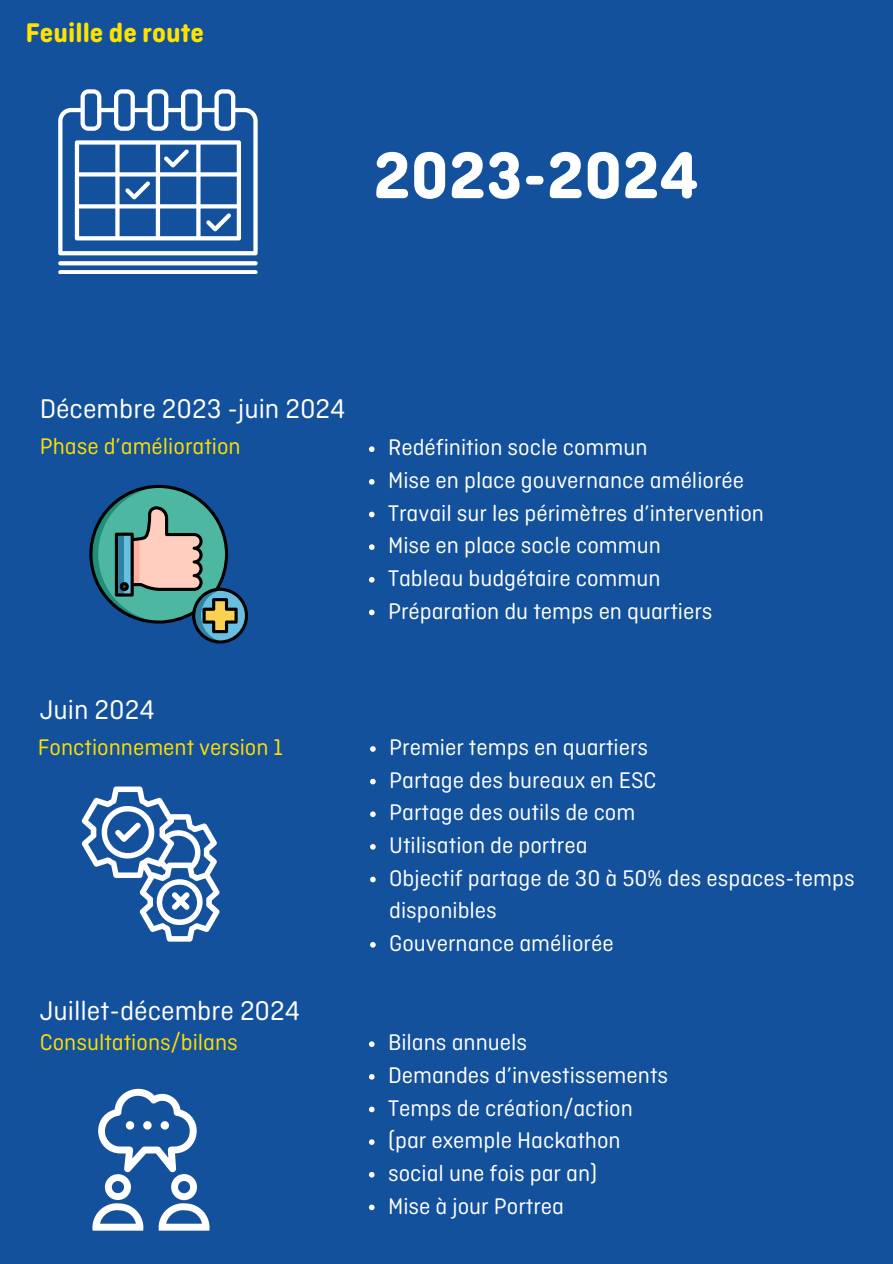
<style>
.page{position:relative;width:893px;height:1264px;background:#fff}
.page>*{position:absolute;margin:0;border:0;box-sizing:border-box;transform-origin:0 0}
.t1{font:700 69.45px "Ciutadella Rounded";color:#fff}
.t2{font:28.5px "Ciutadella Rounded";color:#fff}
.t3{font:700 28.5px "Ciutadella Rounded";color:#ffe300}
.t4{font:23.85px/32.7px "Ciutadella Rounded";color:#fff}
.t5{font:23.85px "Ciutadella Rounded";color:#ffde02}
</style>
<div class="page">
<div style="left:0;top:0;width:892px;height:1263px;background:#13519c"></div>
<svg style="left:58px;top:89px;width:199px;height:166px"></svg>
<svg style="left:58px;top:261px;width:199px;height:4px"></svg>
<svg style="left:58px;top:270px;width:199px;height:4px"></svg>
<svg style="left:89px;top:485px;width:159px;height:158px"></svg>
<svg style="left:81px;top:786px;width:139px;height:155px"></svg>
<svg style="left:92px;top:1088px;width:117px;height:142px"></svg>
<svg style="left:369px;top:446px;width:5px;height:6px"></svg>
<svg style="left:369px;top:479px;width:5px;height:5px"></svg>
<svg style="left:369px;top:511px;width:5px;height:6px"></svg>
<svg style="left:369px;top:544px;width:5px;height:6px"></svg>
<svg style="left:369px;top:577px;width:5px;height:5px"></svg>
<svg style="left:369px;top:609px;width:5px;height:6px"></svg>
<svg style="left:370px;top:746px;width:5px;height:5px"></svg>
<svg style="left:370px;top:778px;width:5px;height:6px"></svg>
<svg style="left:370px;top:811px;width:5px;height:6px"></svg>
<svg style="left:370px;top:844px;width:5px;height:5px"></svg>
<svg style="left:370px;top:876px;width:5px;height:6px"></svg>
<svg style="left:370px;top:942px;width:5px;height:5px"></svg>
<svg style="left:369px;top:1041px;width:5px;height:5px"></svg>
<svg style="left:369px;top:1074px;width:5px;height:5px"></svg>
<svg style="left:369px;top:1106px;width:5px;height:6px"></svg>
<svg style="left:369px;top:1139px;width:5px;height:5px"></svg>
<svg style="left:369px;top:1172px;width:5px;height:5px"></svg>
<svg style="left:369px;top:1204px;width:5px;height:6px"></svg>
<p class="t3" style="left:25px;top:21px;width:180px">Feuille de route</p>
<h2 class="t1" style="left:373px;top:146px;width:327px">2023-2024</h2>
<h1 class="t2" style="left:40px;top:396px;width:307px">Décembre 2023 -juin 2024</h1>
<p class="t5" style="left:40px;top:436px;width:202px">Phase d’amélioration</p>
<h3 class="t2" style="left:40px;top:697px;width:116px">Juin 2024</h3>
<p class="t5" style="left:38px;top:737px;width:247px">Fonctionnement version 1</p>
<p class="t2" style="left:40px;top:998px;width:262px">Juillet-décembre 2024</p>
<p class="t5" style="left:40px;top:1032px;width:200px">Consultations/bilans</p>
<p class="t4" style="left:388px;top:433px;width:261px">Redéfinition socle commun</p>
<p class="t4" style="left:388px;top:465px;width:357px">Mise en place gouvernance améliorée</p>
<p class="t4" style="left:388px;top:498px;width:377px">Travail sur les périmètres d’intervention</p>
<p class="t4" style="left:388px;top:531px;width:274px">Mise en place socle commun</p>
<h3 class="t4" style="left:388px;top:563px;width:274px">Tableau budgétaire commun</h3>
<p class="t4" style="left:388px;top:596px;width:326px">Préparation du temps en quartiers</p>
<p class="t4" style="left:389px;top:732px;width:260px">Premier temps en quartiers</p>
<h3 class="t4" style="left:389px;top:765px;width:269px">Partage des bureaux en ESC</h3>
<p class="t4" style="left:389px;top:798px;width:248px">Partage des outils de com</p>
<p class="t4" style="left:389px;top:830px;width:200px">Utilisation de portrea</p>
<p class="t4" style="left:389px;top:863px;width:467px">Objectif partage de 30 à 50% des espaces-temps disponibles</p>
<p class="t4" style="left:389px;top:928px;width:226px">Gouvernance améliorée</p>
<p class="t4" style="left:388px;top:1028px;width:141px">Bilans annuels</p>
<p class="t4" style="left:388px;top:1060px;width:281px">Demandes d’investissements</p>
<p class="t4" style="left:388px;top:1093px;width:246px">Temps de création/action</p>
<p class="t4" style="left:388px;top:1125px;width:234px">(par exemple Hackathon</p>
<p class="t4" style="left:388px;top:1158px;width:211px">social une fois par an)</p>
<p class="t4" style="left:388px;top:1191px;width:177px">Mise à jour Portrea</p>
</div>
